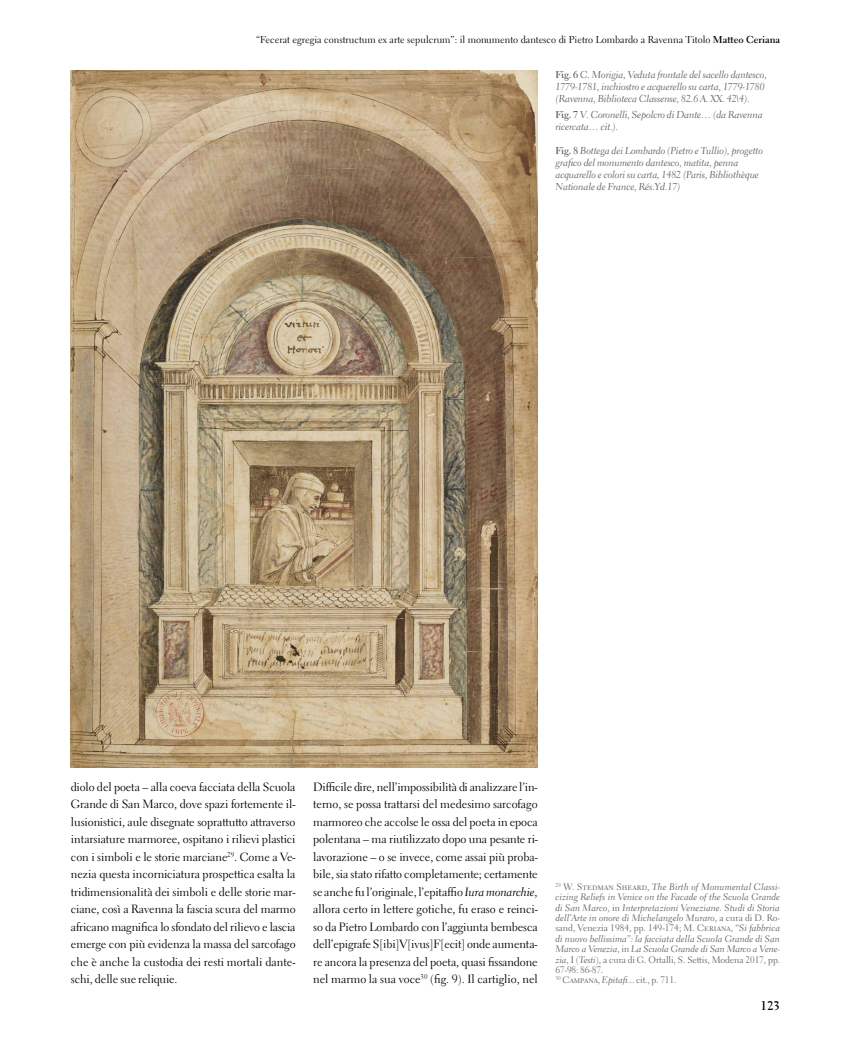
<style>
.page{position:relative;width:851px;height:1063px;background:#fff}
.page>*{position:absolute;margin:0;border:0;box-sizing:border-box;transform-origin:0 0}
.t1{font:700 12.5px "Electra LT Std";color:#000}
.t2{font:11.88px/17.5px "Electra LT Std";letter-spacing:-.01em;color:#000;text-align:justify}
.t3{font:10px/12px "Electra LT Std Cursive";letter-spacing:-.01em;color:#636363}
.t4{font:10px "Electra LT Std";color:#000}
.t5{font:9.38px/10.4px "Electra LT Std Cursive";color:#636363;text-align:justify}
.t6{font:9.38px/10.4px "Electra LT Std";letter-spacing:-.01em;color:#636363}
.s1{font-weight:700}
.s2{font-family:"Electra LT Std";font-weight:700}
.s3{font-family:"Electra LT Std Cursive"}
.s4{font-family:"Electra LT Std"}
</style>
<div class="page">
<img style="left:71px;top:71px;width:466px;height:697px">
<p class="t4" style="left:256px;top:33px;width:525px">“Fecerat egregia constructum ex arte sepulcrum”: il monumento dantesco di Pietro Lombardo a Ravenna Titolo <span class="s1">Matteo Ceriana</span></p>
<p class="t3" style="left:555px;top:69px;width:213px"><span class="s2">Fig. 6</span> C. Morigia, Veduta frontale del sacello dantesco,<br>1779-1781, inchiostro e acquerello su carta, 1779-1780 (Ravenna, Biblioteca Classense, 82.6 A. XX. 42\4).</p>
<p class="t3" style="left:555px;top:108px;width:209px"><span class="s2">Fig. 7</span> V. Coronelli, Sepolcro di Dante… (da Ravenna ricercata… cit.).</p>
<p class="t3" style="left:555px;top:144px;width:209px"><span class="s2">Fig. 8</span> Bottega dei Lombardo (Pietro e Tullio), progetto grafico del monumento dantesco, matita, penna acquarello e colori su carta, 1482 (Paris, Bibliothèque Nationale de France, Rés.Yd.17)</p>
<p class="t2" style="left:71px;top:778px;width:226px">diolo del poeta – alla coeva facciata della Scuola Grande di San Marco, dove spazi fortemente il&shy;lusionistici, aule disegnate soprattutto attraverso intarsiature marmoree, ospitano i rilievi plastici con i simboli e le storie marciane<sup>29</sup>. Come a Ve&shy;nezia questa incorniciatura prospettica esalta la tridimensionalità dei simboli e delle storie mar&shy;ciane, così a Ravenna la fascia scura del marmo africano magnifica lo sfondato del rilievo e lascia emerge con più evidenza la massa del sarcofago che è anche la custodia dei resti mortali dante&shy;schi, delle sue reliquie.</p>
<p class="t2" style="left:313px;top:778px;width:226px">Difficile dire, nell’impossibilità di analizzare l’in&shy;terno, se possa trattarsi del medesimo sarcofago marmoreo che accolse le ossa del poeta in epoca polentana – ma riutilizzato dopo una pesante ri&shy;lavorazione – o se invece, come assai più proba&shy;bile, sia stato rifatto completamente; certamente se anche fu l’originale, l’epitaffio <span class="s3">Iura monarchie</span>, allora certo in lettere gotiche, fu eraso e reinci&shy;so da Pietro Lombardo con l’aggiunta bembesca dell’epigrafe S[ibi]V[ivus]F[ecit] onde aumenta&shy;re ancora la presenza del poeta, quasi fissandone nel marmo la sua voce<sup>30</sup> (fig. 9). Il cartiglio, nel</p>
<p class="t5" style="left:555px;top:882px;width:226px"><sup>29</sup> <span class="s4">W. Stedman Sheard,</span> The Birth of Monumental Classi&shy;cizing Reliefs in Venice on the Facade of the Scuola Grande di San Marco<span class="s4">, in</span> Interpretazioni Veneziane. Studi di Storia dell’Arte in onore di Michelangelo Muraro<span class="s4">, a cura di D. Ro-</span></p>
<p class="t6" style="left:555px;top:923px;width:226px">sand, Venezia 1984, pp. 149-174; M. Ceriana, “<span class="s3">Si fabbrica</span></p>
<p class="t5" style="left:555px;top:933px;width:226px">di nuovo bellissima”: la facciata della Scuola Grande di San<br>Marco a Venezia<span class="s4">, in</span> La Scuola Grande di San Marco a Vene-</p>
<p class="t6" style="left:555px;top:954px;width:226px"><span class="s3">zia</span>, I (<span class="s3">Testi</span>), a cura di G. Ortalli, S. Settis, Modena 2017, pp.<br>67-98: 86-87.<br><sup>30</sup> Campana, <span class="s3">Epitafi</span>... cit., p. 711.</p>
<p class="t1" style="left:760px;top:998px;width:21px">123</p>
</div>
